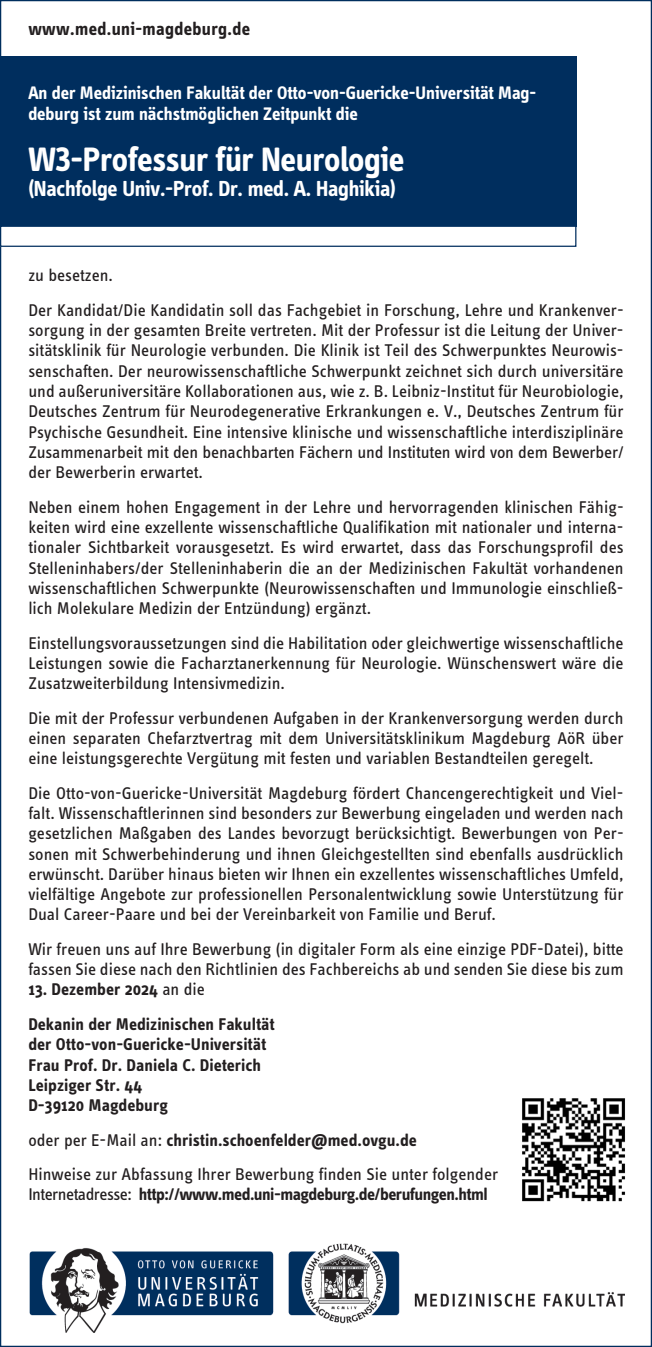
<style>
.page{position:relative;width:652px;height:1347px;background:#fff}
.page>*{position:absolute;margin:0;border:0;box-sizing:border-box;transform-origin:0 0}
.t1{font:700 35px "Info Disp";letter-spacing:-.01em;color:#fff}
.t2{font:700 22.5px "Info Disp";letter-spacing:-.01em;color:#fff}
.t3{font:700 18.75px/21.2px "Info Disp";color:#fff}
.t4{font:700 18.75px "Info Disp";letter-spacing:.02em;color:#231f20}
.t5{font:17.5px/20.2px "Info Text";color:#231f20;text-align:justify}
.t6{font:700 17.5px/20.2px "Info Text";color:#231f20}
.t7{font:700 17.5px "Info Text";letter-spacing:-.03em;color:#231f20}
.s1{font-weight:400}
.s2{font-weight:700}
</style>
<div class="page">
<div style="left:0;top:57px;width:576px;height:170px;background:#002e5e"></div>
<div style="left:0;top:226px;width:576px;height:21px;border:1px solid #002e5e"></div>
<img style="left:30px;top:1243px;width:595px;height:89px">
<img style="left:522px;top:1098px;width:103px;height:104px">
<p class="t4" style="left:28px;top:18px;width:223px">www.med.uni-magdeburg.de</p>
<p class="t3" style="left:28px;top:82px;width:510px">An der Medizinischen Fakultät der Otto-von-Guericke-Universität Mag&shy;deburg ist zum nächstmöglichen Zeitpunkt die</p>
<h1 class="t1" style="left:28px;top:139px;width:378px">W3-Professur für Neurologie</h1>
<p class="t2" style="left:28px;top:175px;width:369px">(Nachfolge Univ.-Prof. Dr. med. A. Haghikia)</p>
<p class="t5" style="left:28px;top:258px;width:597px;line-height:34.5px">zu besetzen.<br>Der Kandidat/Die Kandidatin soll das Fachgebiet in Forschung, Lehre und Krankenver-</p>
<p class="t5" style="left:28px;top:320px;width:597px">sorgung in der gesamten Breite vertreten. Mit der Professur ist die Leitung der Univer&shy;sitätsklinik für Neurologie verbunden. Die Klinik ist Teil des Schwerpunktes Neurowis&shy;senschaften. Der neurowissenschaftliche Schwerpunkt zeichnet sich durch universitäre und außeruniversitäre Kollaborationen aus, wie z. B. Leibniz-Institut für Neurobiologie, Deutsches Zentrum für Neurodegenerative Erkrankungen e. V., Deutsches Zentrum für Psychische Gesundheit. Eine intensive klinische und wissenschaftliche interdisziplinäre Zusammenarbeit mit den benachbarten Fächern und Instituten wird von dem Bewerber/ der Bewerberin erwartet.</p>
<p class="t5" style="left:28px;top:497px;width:597px">Neben einem hohen Engagement in der Lehre und hervorragenden klinischen Fähig&shy;keiten wird eine exzellente wissenschaftliche Qualifikation mit nationaler und interna&shy;tionaler Sichtbarkeit vorausgesetzt. Es wird erwartet, dass das Forschungsprofil des Stelleninhabers/der Stelleninhaberin die an der Medizinischen Fakultät vorhandenen wissenschaftlichen Schwerpunkte (Neurowissenschaften und Immunologie einschließ&shy;lich Molekulare Medizin der Entzündung) ergänzt.</p>
<p class="t5" style="left:28px;top:632px;width:597px">Einstellungsvoraussetzungen sind die Habilitation oder gleichwertige wissenschaftliche Leistungen sowie die Facharztanerkennung für Neurologie. Wünschenswert wäre die Zusatzweiterbildung Intensivmedizin.</p>
<p class="t5" style="left:28px;top:707px;width:597px">Die mit der Professur verbundenen Aufgaben in der Krankenversorgung werden durch einen separaten Chefarztvertrag mit dem Universitätsklinikum Magdeburg AöR über eine leistungsgerechte Vergütung mit festen und variablen Bestandteilen geregelt.</p>
<p class="t5" style="left:28px;top:782px;width:597px">Die Otto-von-Guericke-Universität Magdeburg fördert Chancengerechtigkeit und Viel&shy;falt. Wissenschaftlerinnen sind besonders zur Bewerbung eingeladen und werden nach gesetzlichen Maßgaben des Landes bevorzugt berücksichtigt. Bewerbungen von Per&shy;sonen mit Schwerbehinderung und ihnen Gleichgestellten sind ebenfalls ausdrücklich erwünscht. Darüber hinaus bieten wir Ihnen ein exzellentes wissenschaftliches Umfeld, vielfältige Angebote zur professionellen Personalentwicklung sowie Unterstützung für Dual Career-Paare und bei der Vereinbarkeit von Familie und Beruf.</p>
<p class="t5" style="left:28px;top:939px;width:597px">Wir freuen uns auf Ihre Bewerbung (in digitaler Form als eine einzige PDF-Datei), bitte fassen Sie diese nach den Richtlinien des Fachbereichs ab und senden Sie diese bis zum</p>
<p class="t6" style="left:28px;top:972px;width:248px;line-height:34.5px">13. Dezember 2024 <span class="s1">an die<br></span>Dekanin der Medizinischen Fakultät</p>
<p class="t6" style="left:28px;top:1034px;width:240px">der Otto-von-Guericke-Universität<br>Frau Prof. Dr. Daniela C. Dieterich<br>Leipziger Str. 44<br>D-39120 Magdeburg</p>
<p class="t5" style="left:28px;top:1122px;width:471px;line-height:34.5px">oder per E-Mail an: <span class="s2">christin.schoenfelder@med.ovgu.de<br></span>Hinweise zur Abfassung Ihrer Bewerbung finden Sie unter folgender</p>
<p class="t7" style="left:28px;top:1184px;width:461px"><span class="s1">Internetadresse:</span> http://www.med.uni-magdeburg.de/berufungen.html</p>
</div>
